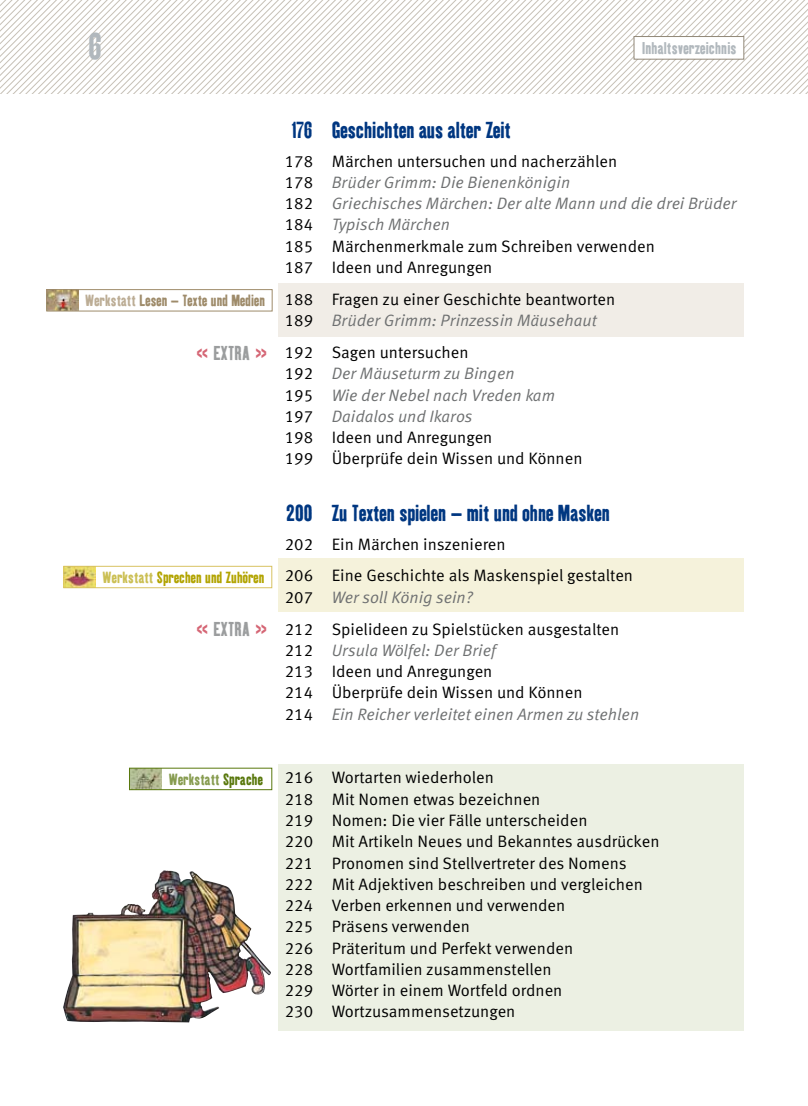
<style>
.page{position:relative;width:808px;height:1106px;background:#fff}
.page>*{position:absolute;margin:0;border:0;box-sizing:border-box;transform-origin:0 0}
.t1{font:22.5px "Kipp M No One";color:#003781}
.t2{font:19.5px "Kipp M No One";letter-spacing:.01em;color:#9b9d9e}
.t3{font:16.5px/21.3px "Meta Pro";color:#000}
.t4{font:italic 16.5px/21.3px "Meta Pro";color:#6e7071}
.t5{font:16.5px "Kipp M No One";letter-spacing:.01em;color:#b1b8bd}
.t6{font:15.6px "Kipp M No One";letter-spacing:.01em;color:#9e8b6a}
.t7{font:15.6px "Kipp M No One";letter-spacing:.01em;color:#b2a400}
.t8{font:15.6px "Kipp M No One";letter-spacing:.01em;color:#879c50}
.s1{color:#bcad95}
.s2{font-size:24px;color:#d56675}
.s3{color:#cbbf53}
.s4{font-style:italic;color:#6e7071}
.s5{font-style:normal;color:#000}
.s6{color:#59780d}
</style>
<div class="page">
<svg style="left:0;top:0;width:807px;height:94px"></svg>
<div style="left:634px;top:37px;width:110px;height:22px;background:#fff"></div>
<div style="left:634px;top:36px;width:110px;height:24px;border:1px solid #928878"></div>
<svg style="left:807px;top:2px;width:1px;height:91px"></svg>
<div style="left:279px;top:764px;width:465px;height:266px;background:#ecf0e3"></div>
<div style="left:279px;top:283px;width:465px;height:53px;background:#f1ede7"></div>
<div style="left:279px;top:558px;width:465px;height:53px;background:#f5f2db"></div>
<img style="left:65px;top:568px;width:31px;height:18px">
<div style="left:63px;top:566px;width:209px;height:22px;border:1px solid #d8c261"></div>
<img style="left:131px;top:769px;width:30px;height:19px">
<div style="left:129px;top:767px;width:143px;height:23px;border:1px solid #59780d"></div>
<img style="left:48px;top:291px;width:30px;height:18px">
<div style="left:46px;top:289px;width:226px;height:22px;border:1px solid #9e8b6a"></div>
<img style="left:63px;top:870px;width:208px;height:152px">
<p class="t5" style="left:642px;top:38px;width:96px">Inhaltsverzeichnis</p>
<p class="t6" style="left:85px;top:291px;width:181px"><span class="s1">Werkstatt</span> Lesen – Texte und Medien</p>
<p class="t2" style="left:197px;top:340px;width:72px"><span class="s2">«</span> EXTRA <span class="s2">»</span></p>
<p class="t7" style="left:102px;top:567px;width:163px"><span class="s3">Werkstatt</span> Sprechen und Zuhören</p>
<p class="t2" style="left:197px;top:617px;width:72px"><span class="s2">«</span> EXTRA <span class="s2">»</span></p>
<h1 class="t1" style="left:292px;top:116px;width:221px">176 Geschichten aus alter Zeit</h1>
<p class="t3" style="left:285px;top:151px;width:453px">178 Märchen untersuchen und nacherzählen<br>178 <span class="s4">Brüder Grimm: Die Bienenkönigin<br></span>182 <span class="s4">Griechisches Märchen: Der alte Mann und die drei Brüder </span>184 <span class="s4">Typisch Märchen<br></span>185 Märchenmerkmale zum Schreiben verwenden<br>187 Ideen und Anregungen</p>
<p class="t3" style="left:285px;top:289px;width:332px">188 Fragen zu einer Geschichte beantworten<br>189 <span class="s4">Brüder Grimm: Prinzessin Mäusehaut</span></p>
<p class="t3" style="left:285px;top:342px;width:299px">192 Sagen untersuchen<br>192 <span class="s4">Der Mäuseturm zu Bingen<br></span>195 <span class="s4">Wie der Nebel nach Vreden kam<br></span>197 <span class="s4">Daidalos und Ikaros<br></span>198 Ideen und Anregungen<br>199 Überprüfe dein Wissen und Können</p>
<h1 class="t1" style="left:286px;top:499px;width:325px">200 Zu Texten spielen – mit und ohne Masken</h1>
<p class="t3" style="left:285px;top:528px;width:350px;line-height:32px">202 Ein Märchen inszenieren<br>206 Eine Geschichte als Maskenspiel gestalten</p>
<p class="t3" style="left:285px;top:581px;width:336px;line-height:32px">207 <span class="s4">Wer soll König sein?<br></span>212 Spielideen zu Spielstücken ausgestalten</p>
<p class="t4" style="left:285px;top:640px;width:356px"><span class="s5">212</span> Ursula Wölfel: Der Brief<br><span class="s5">213 Ideen und Anregungen<br>214 Überprüfe dein Wissen und Können<br>214</span> Ein Reicher verleitet einen Armen zu stehlen</p>
<p class="t8" style="left:169px;top:769px;width:96px">Werkstatt <span class="s6">Sprache</span></p>
<p class="t3" style="left:285px;top:767px;width:376px">216 Wortarten wiederholen<br>218 Mit Nomen etwas bezeichnen<br>219 Nomen: Die vier Fälle unterscheiden<br>220 Mit Artikeln Neues und Bekanntes ausdrücken 221 Pronomen sind Stellvertreter des Nomens<br>222 Mit Adjektiven beschreiben und vergleichen 224 Verben erkennen und verwenden<br>225 Präsens verwenden<br>226 Präteritum und Perfekt verwenden<br>228 Wortfamilien zusammenstellen<br>229 Wörter in einem Wortfeld ordnen<br>230 Wortzusammensetzungen</p>
</div>
